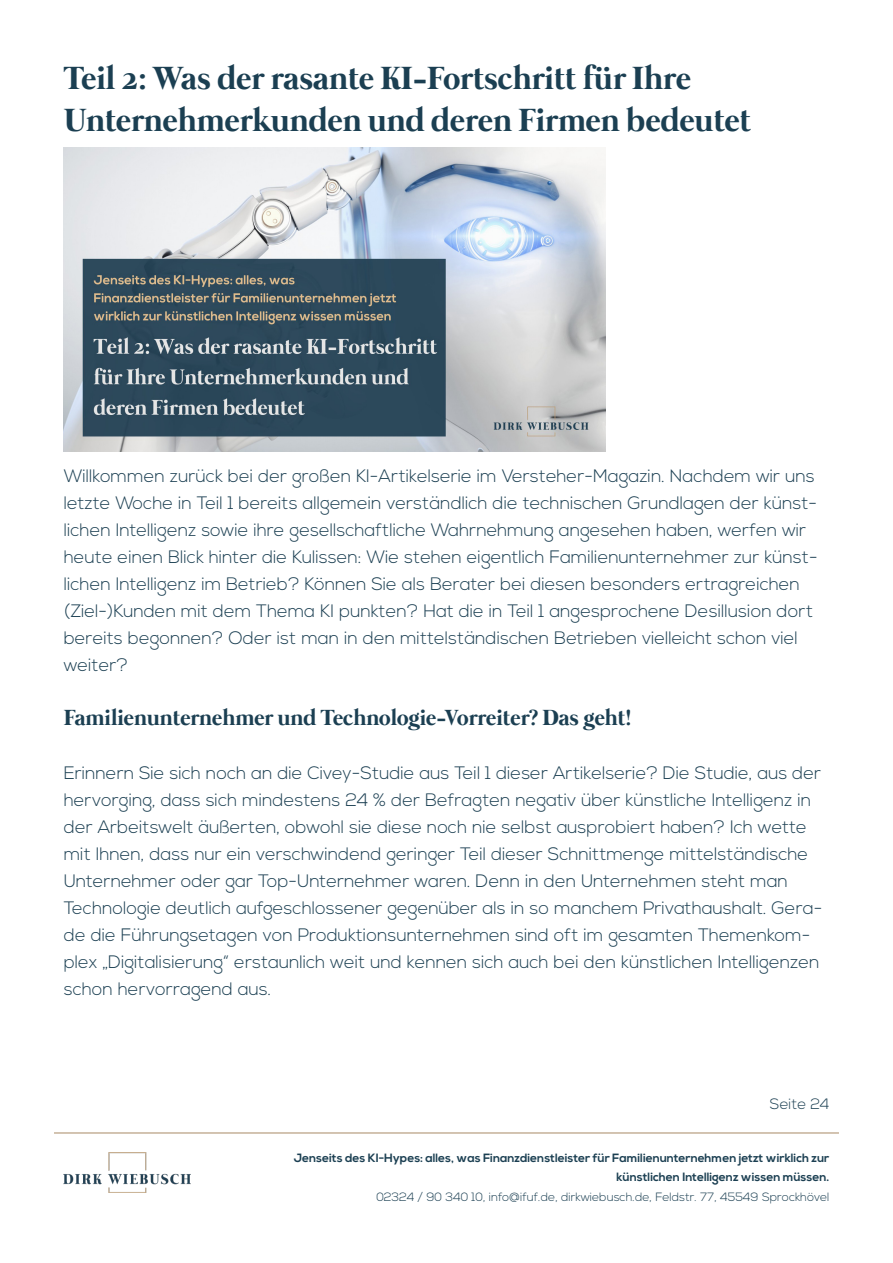
<style>
.page{position:relative;width:893px;height:1263px;background:#fff}
.page>*{position:absolute;margin:0;border:0;box-sizing:border-box;transform-origin:0 0}
.t1{font:700 33px "Mermaid";color:#1b3f52}
.t2{font:700 22.5px "Mermaid";color:#1b3f52}
.t3{font:300 18px/27px "Nexa";color:#1b3f52}
.t4{font:300 15px "Nexa";color:#1b3f52}
.t5{font:700 12px/19.5px "Nexa";color:#1b3f52;text-align:right}
.t6{font:300 12px "Nexa";color:#1b3f52}
</style>
<div class="page">
<hr style="left:54px;top:1132px;width:785px;height:1px;background:#b29776">
<img style="left:64px;top:1153px;width:126px;height:40px">
<img style="left:64px;top:147px;width:541px;height:305px">
<p class="t1" style="left:64px;top:59px;width:629px">Teil 2: Was der rasante KI-Fortschritt für Ihre</p>
<p class="t1" style="left:64px;top:101px;width:689px">Unternehmerkunden und deren Firmen bedeutet</p>
<p class="t3" style="left:64px;top:463px;width:755px">Willkommen zurück bei der großen KI-Artikelserie im Versteher-Magazin. Nachdem wir uns letzte Woche in Teil 1 bereits allgemein verständlich die technischen Grundlagen der künst&shy;lichen Intelligenz sowie ihre gesellschaftliche Wahrnehmung angesehen haben, werfen wir heute einen Blick hinter die Kulissen: Wie stehen eigentlich Familienunternehmer zur künst&shy;lichen Intelligenz im Betrieb? Können Sie als Berater bei diesen besonders ertragreichen (Ziel-)Kunden mit dem Thema KI punkten? Hat die in Teil 1 angesprochene Desillusion dort bereits begonnen? Oder ist man in den mittelständischen Betrieben vielleicht schon viel weiter?</p>
<p class="t2" style="left:64px;top:704px;width:569px">Familienunternehmer und Technologie-Vorreiter? Das geht!</p>
<p class="t3" style="left:64px;top:760px;width:760px">Erinnern Sie sich noch an die Civey-Studie aus Teil 1 dieser Artikelserie? Die Studie, aus der hervorging, dass sich mindestens 24 % der Befragten negativ über künstliche Intelligenz in der Arbeitswelt äußerten, obwohl sie diese noch nie selbst ausprobiert haben? Ich wette mit Ihnen, dass nur ein verschwindend geringer Teil dieser Schnittmenge mittelständische Unternehmer oder gar Top-Unternehmer waren. Denn in den Unternehmen steht man Technologie deutlich aufgeschlossener gegenüber als in so manchem Privathaushalt. Gera&shy;de die Führungsetagen von Produktionsunternehmen sind oft im gesamten Themenkom&shy;plex „Digitalisierung“ erstaunlich weit und kennen sich auch bei den künstlichen Intelligenzen schon hervorragend aus.</p>
<p class="t4" style="left:770px;top:1095px;width:61px">Seite 24</p>
<p class="t5" style="left:294px;top:1148px;width:537px">Jenseits des KI-Hypes: alles, was Finanzdienstleister für Familienunternehmen jetzt wirklich zur künstlichen Intelligenz wissen müssen.</p>
<p class="t6" style="left:376px;top:1190px;width:454px">02324 / 90 340 10, info@ifuf.de, dirkwiebusch.de, Feldstr. 77, 45549 Sprockhövel</p>
</div>
